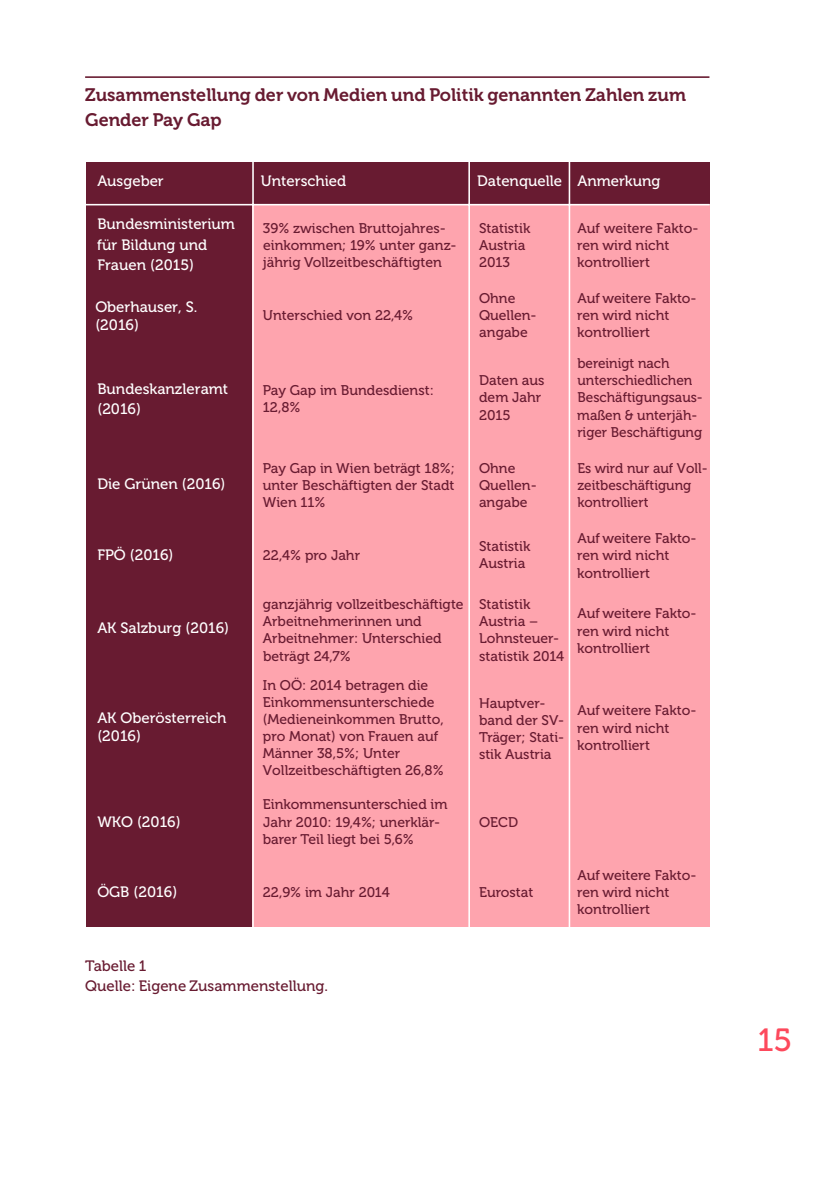
<style>
.page{position:relative;width:840px;height:1191px;background:#fff}
.page>*{position:absolute;margin:0;border:0;box-sizing:border-box;transform-origin:0 0}
.t1{font:32px "Museo 500";color:#fd495c}
.t2{font:18px/25px "Museo 700";color:#681b31}
.t3{font:15px/20.4px "Museo 500";color:#fff}
.t4{font:15px/20px "Museo 500";color:#681b31}
.t5{font:14px/17.2px "Museo 500";color:#681b31}
</style>
<div class="page">
<hr style="left:85px;top:76px;width:624px;height:2px;background:#681b31">
<div style="left:86px;top:162px;width:623px;height:43px;background:#681b31"></div>
<div style="left:86px;top:204px;width:168px;height:722px;background:#681b31"></div>
<div style="left:252px;top:204px;width:457px;height:722px;background:#fea4ae"></div>
<hr style="left:252px;top:161px;width:2px;height:765px;background:#fff">
<hr style="left:468px;top:161px;width:1px;height:765px;background:#fff">
<hr style="left:568px;top:161px;width:2px;height:765px;background:#fff">
<hr style="left:85px;top:204px;width:624px;height:1px;background:#fff">
<p class="t2" style="left:85px;top:82px;width:602px">Zusammenstellung der von Medien und Politik genannten Zahlen zum<br>Gender Pay Gap</p>
<p class="t3" style="left:97px;top:171px;width:68px">Ausgeber</p>
<p class="t3" style="left:261px;top:171px;width:87px">Unterschied</p>
<p class="t3" style="left:477px;top:171px;width:185px">Datenquelle Anmerkung</p>
<p class="t3" style="left:97px;top:214px;width:139px">Bundesministerium für Bildung und<br>Frauen (2015)</p>
<p class="t5" style="left:263px;top:219px;width:195px">39% zwischen Bruttojahres&shy;einkommen; 19% unter ganz&shy;jährig Vollzeitbeschäftigten</p>
<p class="t5" style="left:479px;top:219px;width:53px">Statistik<br>Austria<br>2013</p>
<p class="t5" style="left:577px;top:219px;width:123px">Auf weitere Fakto&shy;ren wird nicht kontrolliert</p>
<p class="t3" style="left:95px;top:298px;width:103px;line-height:18px">Oberhauser, S. (2016)</p>
<p class="t5" style="left:263px;top:307px;width:151px">Unterschied von 22,4%</p>
<p class="t5" style="left:478px;top:290px;width:59px">Ohne<br>Quellen&shy;angabe</p>
<p class="t5" style="left:577px;top:290px;width:121px">Auf weitere Fakto&shy;ren wird nicht kontrolliert</p>
<p class="t3" style="left:97px;top:379px;width:132px">Bundeskanzleramt (2016)</p>
<p class="t5" style="left:263px;top:381px;width:172px">Pay Gap im Bundesdienst:<br>12,8%</p>
<p class="t5" style="left:479px;top:372px;width:67px">Daten aus dem Jahr<br>2015</p>
<p class="t5" style="left:577px;top:355px;width:127px">bereinigt nach unterschiedlichen<br>Beschäftigungsaus&shy;maßen &amp; unterjäh&shy;riger Beschäftigung</p>
<p class="t3" style="left:97px;top:474px;width:130px">Die Grünen (2016)</p>
<p class="t5" style="left:263px;top:459px;width:193px;text-align:justify">Pay Gap in Wien beträgt 18%; unter Beschäftigten der Stadt Wien 11%</p>
<p class="t5" style="left:478px;top:459px;width:59px">Ohne<br>Quellen&shy;angabe</p>
<p class="t5" style="left:577px;top:459px;width:132px">Es wird nur auf Voll&shy;zeitbeschäftigung kontrolliert</p>
<p class="t3" style="left:97px;top:545px;width:78px">FPÖ (2016)</p>
<p class="t5" style="left:263px;top:547px;width:99px">22,4% pro Jahr</p>
<p class="t5" style="left:479px;top:538px;width:53px">Statistik<br>Austria</p>
<p class="t5" style="left:577px;top:530px;width:121px">Auf weitere Fakto&shy;ren wird nicht kontrolliert</p>
<p class="t3" style="left:97px;top:617px;width:133px">AK Salzburg (2016)</p>
<p class="t3" style="left:97px;top:709px;width:131px;line-height:18px">AK Oberösterreich (2016)</p>
<p class="t3" style="left:97px;top:811px;width:85px">WKO (2016)</p>
<p class="t5" style="left:263px;top:596px;width:202px">ganzjährig vollzeitbeschäftigte<br>Arbeitnehmerinnen und<br>Arbeitnehmer: Unterschied beträgt 24,7%</p>
<p class="t5" style="left:479px;top:596px;width:87px">Statistik<br>Austria –<br>Lohnsteuer&shy;statistik 2014</p>
<p class="t5" style="left:577px;top:605px;width:121px">Auf weitere Fakto&shy;ren wird nicht kontrolliert</p>
<p class="t5" style="left:263px;top:677px;width:182px">In OÖ: 2014 betragen die<br>Einkommensunterschiede (Medieneinkommen Brutto, pro Monat) von Frauen auf<br>Männer 38,5%; Unter<br>Vollzeitbeschäftigten 26,8%</p>
<p class="t5" style="left:263px;top:796px;width:186px">Einkommensunterschied im<br>Jahr 2010: 19,4%; unerklär&shy;barer Teil liegt bei 5,6%</p>
<p class="t5" style="left:478px;top:694px;width:87px">Hauptver&shy;band der SV-<br>Träger; Stati&shy;stik Austria</p>
<p class="t5" style="left:577px;top:702px;width:121px">Auf weitere Fakto&shy;ren wird nicht kontrolliert</p>
<p class="t5" style="left:479px;top:813px;width:40px">OECD</p>
<p class="t3" style="left:97px;top:882px;width:81px">ÖGB (2016)</p>
<p class="t5" style="left:263px;top:883px;width:128px">22,9% im Jahr 2014</p>
<p class="t5" style="left:479px;top:883px;width:56px">Eurostat</p>
<p class="t4" style="left:85px;top:956px;width:244px">Tabelle 1<br>Quelle: Eigene Zusammenstellung.</p>
<p class="t5" style="left:577px;top:866px;width:121px">Auf weitere Fakto&shy;ren wird nicht kontrolliert</p>
<h1 class="t1" style="left:757px;top:1022px;width:36px">15</h1>
</div>
